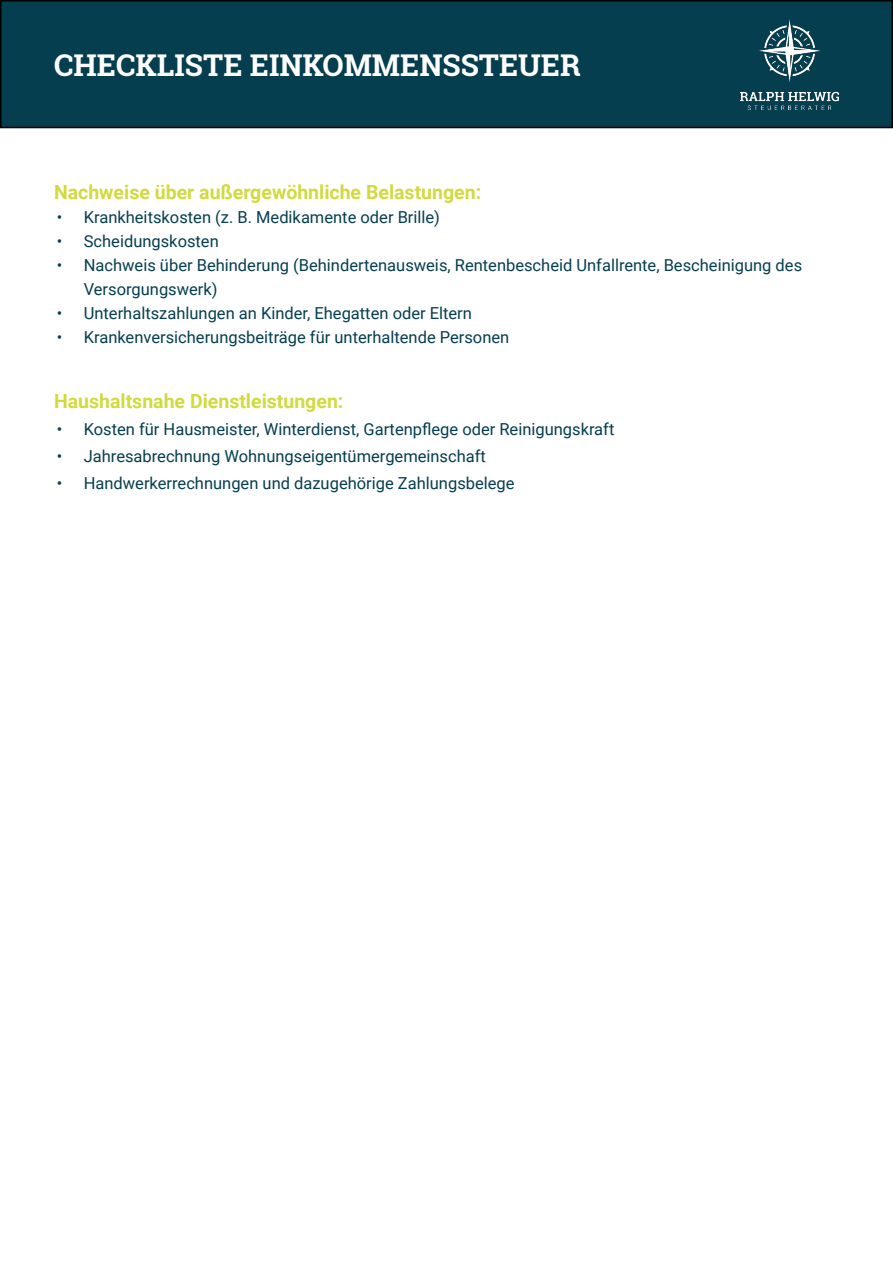
<style>
.page{position:relative;width:893px;height:1263px;background:#fff}
.page>*{position:absolute;margin:0;border:0;box-sizing:border-box;transform-origin:0 0}
.t1{font:700 30px "Roboto Slab";color:#fff}
.t2{font:700 19.5px "Roboto";color:#d2da3f}
.t3{font:16.5px/24px "Roboto";color:#053e4f}
</style>
<div class="page">
<div style="left:1px;top:1px;width:891px;height:127px;background:#053e4f"></div>
<div style="left:0;top:0;width:893px;height:128px;border:2px solid #000"></div>
<img style="left:741px;top:19px;width:98px;height:91px">
<h1 class="t1" style="left:54px;top:44px;width:528px">CHECKLISTE EINKOMMENSSTEUER</h1>
<p class="t2" style="left:54px;top:179px;width:429px">Nachweise über außergewöhnliche Belastungen:</p>
<p class="t3" style="left:57px;top:205px;width:385px">• Krankheitskosten (z. B. Medikamente oder Brille)</p>
<p class="t3" style="left:57px;top:229px;width:164px">• Scheidungskosten</p>
<p class="t3" style="left:84px;top:253px;width:720px;text-indent:-27px">• Nachweis über Behinderung (Behindertenausweis, Rentenbescheid Unfallrente, Bescheinigung des<br>Versorgungswerk)</p>
<p class="t3" style="left:57px;top:301px;width:417px">• Unterhaltszahlungen an Kinder, Ehegatten oder Eltern</p>
<p class="t3" style="left:57px;top:325px;width:454px">• Krankenversicherungsbeiträge für unterhaltende Personen</p>
<p class="t2" style="left:54px;top:387px;width:291px">Haushaltsnahe Dienstleistungen:</p>
<p class="t3" style="left:57px;top:416px;width:559px">• Kosten für Hausmeister, Winterdienst, Gartenpflege oder Reinigungskraft</p>
<p class="t3" style="left:57px;top:443px;width:431px">• Jahresabrechnung Wohnungseigentümergemeinschaft</p>
<p class="t3" style="left:57px;top:470px;width:459px">• Handwerkerrechnungen und dazugehörige Zahlungsbelege</p>
</div>
